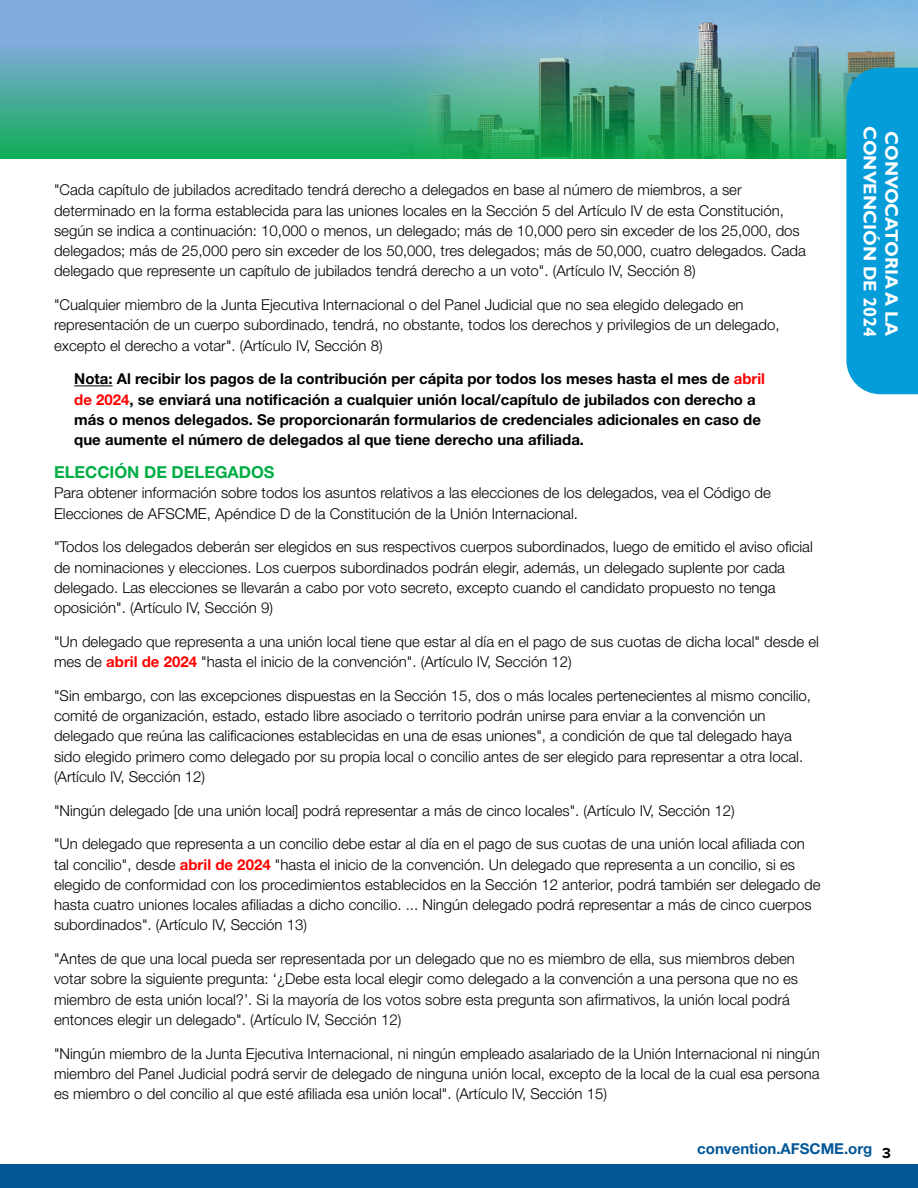
<style>
.page{position:relative;width:918px;height:1188px;background:#fff}
.page>*{position:absolute;margin:0;border:0;box-sizing:border-box;transform-origin:0 0}
.t1{font:700 18px "Gill Sans";color:#fff}
.SubHeads{font:700 16.5px "Helvetica Neue LT Std";color:#00ad44}
.body_copy_helvetica_light{font:300 15px/20.2px "Helvetica Neue LT Std";color:#000}
.body_copy_helvetica_light-2{font:700 15px/20.2px "Helvetica Neue LT Std";color:#000}
.t2{font:700 15px "Helvetica Neue LT Std";color:#035796}
.s1{color:#f00}
.s2{font-weight:700;color:#f00}
.s3{font-family:"Proxima Nova";color:#000}
</style>
<div class="page">
<div style="left:0;top:0;width:918px;height:159px;background:#83abde"></div>
<img style="left:438px;top:0;width:480px;height:41px">
<img style="left:0;top:41px;width:918px;height:118px">
<div style="left:0;top:1164px;width:918px;height:24px;background:#035796"></div>
<div style="left:846px;top:68px;width:72px;height:326px;background:#049dd9"></div>
<hr style="left:74px;top:386px;width:39px;height:1px;background:#000">
<p class="body_copy_helvetica_light" style="left:54px;top:180px;width:754px">"Cada capítulo de jubilados acreditado tendrá derecho a delegados en base al número de miembros, a ser determinado en la forma establecida para las uniones locales en la Sección 5 del Artículo IV de esta Constitución, según se indica a continuación: 10,000 o menos, un delegado; más de 10,000 pero sin exceder de los 25,000, dos delegados; más de 25,000 pero sin exceder de los 50,000, tres delegados; más de 50,000, cuatro delegados. Cada delegado que represente un capítulo de jubilados tendrá derecho a un voto". (Artículo IV, Sección 8)</p>
<p class="body_copy_helvetica_light" style="left:54px;top:294px;width:727px">"Cualquier miembro de la Junta Ejecutiva Internacional o del Panel Judicial que no sea elegido delegado en representación de un cuerpo subordinado, tendrá, no obstante, todos los derechos y privilegios de un delegado, excepto el derecho a votar". (Artículo IV, Sección 8)</p>
<p class="body_copy_helvetica_light-2" style="left:74px;top:369px;width:692px">Nota: Al recibir los pagos de la contribución per cápita por todos los meses hasta el mes de <span class="s1">abril de 2024</span>, se enviará una notificación a cualquier unión local/capítulo de jubilados con derecho a más o menos delegados. Se proporcionarán formularios de credenciales adicionales en caso de que aumente el número de delegados al que tiene derecho una afiliada.</p>
<p class="SubHeads" style="left:54px;top:462px;width:222px">ELECCIÓN DE DELEGADOS</p>
<p class="body_copy_helvetica_light" style="left:54px;top:483px;width:718px">Para obtener información sobre todos los asuntos relativos a las elecciones de los delegados, vea el Código de<br>Elecciones de AFSCME, Apéndice D de la Constitución de la Unión Internacional.</p>
<p class="body_copy_helvetica_light" style="left:54px;top:537px;width:760px">"Todos los delegados deberán ser elegidos en sus respectivos cuerpos subordinados, luego de emitido el aviso oficial de nominaciones y elecciones. Los cuerpos subordinados podrán elegir, además, un delegado suplente por cada delegado. Las elecciones se llevarán a cabo por voto secreto, excepto cuando el candidato propuesto no tenga oposición". (Artículo IV, Sección 9)</p>
<p class="body_copy_helvetica_light" style="left:54px;top:631px;width:766px">"Un delegado que representa a una unión local tiene que estar al día en el pago de sus cuotas de dicha local" desde el mes de <span class="s2">abril de 2024</span> "hasta el inicio de la convención". (Artículo IV, Sección 12)</p>
<p class="body_copy_helvetica_light" style="left:54px;top:685px;width:759px">"Sin embargo, con las excepciones dispuestas en la Sección 15, dos o más locales pertenecientes al mismo concilio, comité de organización, estado, estado libre asociado o territorio podrán unirse para enviar a la convención un delegado que reúna las calificaciones establecidas en una de esas uniones", a condición de que tal delegado haya sido elegido primero como delegado por su propia local o concilio antes de ser elegido para representar a otra local. (Artículo IV, Sección 12)</p>
<p class="body_copy_helvetica_light" style="left:54px;top:800px;width:682px">"Ningún delegado [de una unión local] podrá representar a más de cinco locales". (Artículo IV, Sección 12)</p>
<p class="body_copy_helvetica_light" style="left:54px;top:834px;width:768px">"Un delegado que representa a un concilio debe estar al día en el pago de sus cuotas de una unión local afiliada con tal concilio", desde <span class="s2">abril de 2024</span> "hasta el inicio de la convención. Un delegado que representa a un concilio, si es elegido de conformidad con los procedimientos establecidos en la Sección 12 anterior, podrá también ser delegado de hasta cuatro uniones locales afiliadas a dicho concilio. ... Ningún delegado podrá representar a más de cinco cuerpos subordinados". (Artículo IV, Sección 13)</p>
<p class="body_copy_helvetica_light" style="left:54px;top:948px;width:746px">"Antes de que una local pueda ser representada por un delegado que no es miembro de ella, sus miembros deben votar sobre la siguiente pregunta: ‘¿Debe esta local elegir como delegado a la convención a una persona que no es miembro de esta unión local?’. Si la mayoría de los votos sobre esta pregunta son afirmativos, la unión local podrá entonces elegir un delegado". (Artículo IV, Sección 12)</p>
<p class="body_copy_helvetica_light" style="left:54px;top:1043px;width:767px;text-align:justify">"Ningún miembro de la Junta Ejecutiva Internacional, ni ningún empleado asalariado de la Unión Internacional ni ningún miembro del Panel Judicial podrá servir de delegado de ninguna unión local, excepto de la local de la cual esa persona es miembro o del concilio al que esté afiliada esa unión local". (Artículo IV, Sección 15)</p>
<p class="t1" style="left:881px;top:126px;width:212px;rotate:90deg">CONVENCIÓN DE 2024</p>
<p class="t1" style="left:902px;top:131px;width:207px;rotate:90deg">CONVOCATORIA A LA</p>
<p class="t2" style="left:697px;top:1139px;width:195px">convention.AFSCME.org <span class="s3">3</span></p>
</div>
